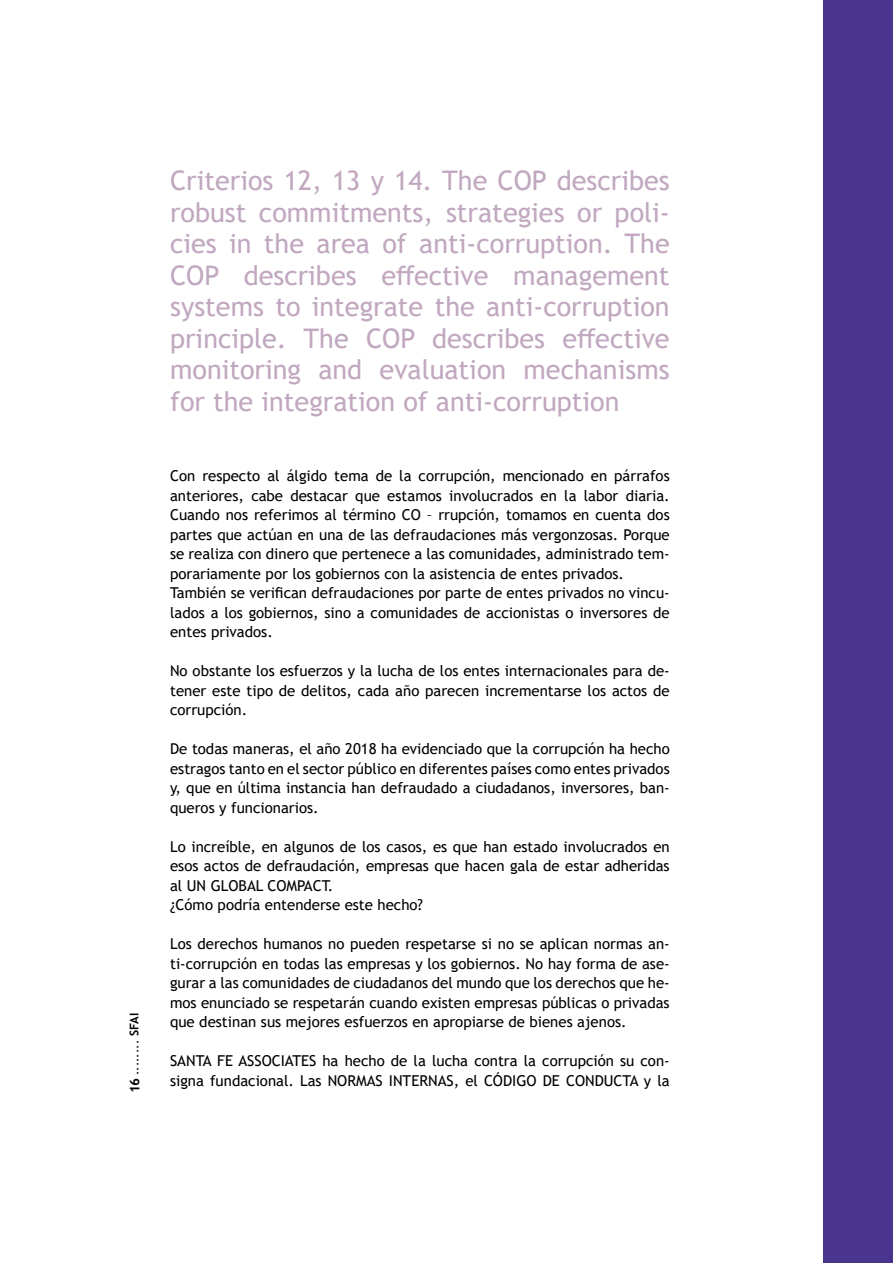
<style>
.page{position:relative;width:893px;height:1263px;background:#fff}
.page>*{position:absolute;margin:0;border:0;box-sizing:border-box;transform-origin:0 0}
.t1{font:27px/31.5px "Trebuchet MS";color:#c1a8c0;text-align:justify}
.t2{font:15px/19.5px "Trebuchet MS";color:#000}
.t3{font:12px "Trebuchet MS";color:#000}
.s1{font-weight:700;font-size:13.5px}
.s2{font-weight:700}
</style>
<div class="page">
<div style="left:823px;top:0;width:70px;height:1263px;background:#49348e"></div>
<p class="t3" style="left:127px;top:1093px;width:81px;rotate:-90deg"><span class="s1">16</span> ........ <span class="s2">SFAI</span></p>
<p class="t1" style="left:170px;top:164px;width:501px">Criterios 12, 13 y 14. The COP describes robust commitments, strategies or poli&shy;cies in the area of anti-corruption. The COP describes effective management systems to integrate the anti-corruption principle. The COP describes effective monitoring and evaluation mechanisms for the integration of anti-corruption</p>
<p class="t2" style="left:170px;top:466px;width:501px">Con respecto al álgido tema de la corrupción, mencionado en párrafos anteriores, cabe destacar que estamos involucrados en la labor diaria.<br>Cuando nos referimos al término CO – rrupción, tomamos en cuenta dos partes que actúan en una de las defraudaciones más vergonzosas. Porque se realiza con dinero que pertenece a las comunidades, administrado tem&shy;porariamente por los gobiernos con la asistencia de entes privados.<br>También se verifican defraudaciones por parte de entes privados no vincu&shy;lados a los gobiernos, sino a comunidades de accionistas o inversores de entes privados.</p>
<p class="t2" style="left:170px;top:661px;width:501px;text-align:justify">No obstante los esfuerzos y la lucha de los entes internacionales para de&shy;tener este tipo de delitos, cada año parecen incrementarse los actos de corrupción.</p>
<p class="t2" style="left:170px;top:739px;width:501px;text-align:justify">De todas maneras, el año 2018 ha evidenciado que la corrupción ha hecho estragos tanto en el sector público en diferentes países como entes privados y, que en última instancia han defraudado a ciudadanos, inversores, ban&shy;queros y funcionarios.</p>
<p class="t2" style="left:170px;top:836px;width:501px">Lo increíble, en algunos de los casos, es que han estado involucrados en esos actos de defraudación, empresas que hacen gala de estar adheridas al UN GLOBAL COMPACT.<br>¿Cómo podría entenderse este hecho?</p>
<p class="t2" style="left:170px;top:934px;width:501px;text-align:justify">Los derechos humanos no pueden respetarse si no se aplican normas an&shy;ti-corrupción en todas las empresas y los gobiernos. No hay forma de ase&shy;gurar a las comunidades de ciudadanos del mundo que los derechos que he&shy;mos enunciado se respetarán cuando existen empresas públicas o privadas que destinan sus mejores esfuerzos en apropiarse de bienes ajenos.</p>
<p class="t2" style="left:170px;top:1051px;width:501px">SANTA FE ASSOCIATES ha hecho de la lucha contra la corrupción su con&shy;signa fundacional. Las NORMAS INTERNAS, el CÓDIGO DE CONDUCTA y la</p>
</div>
